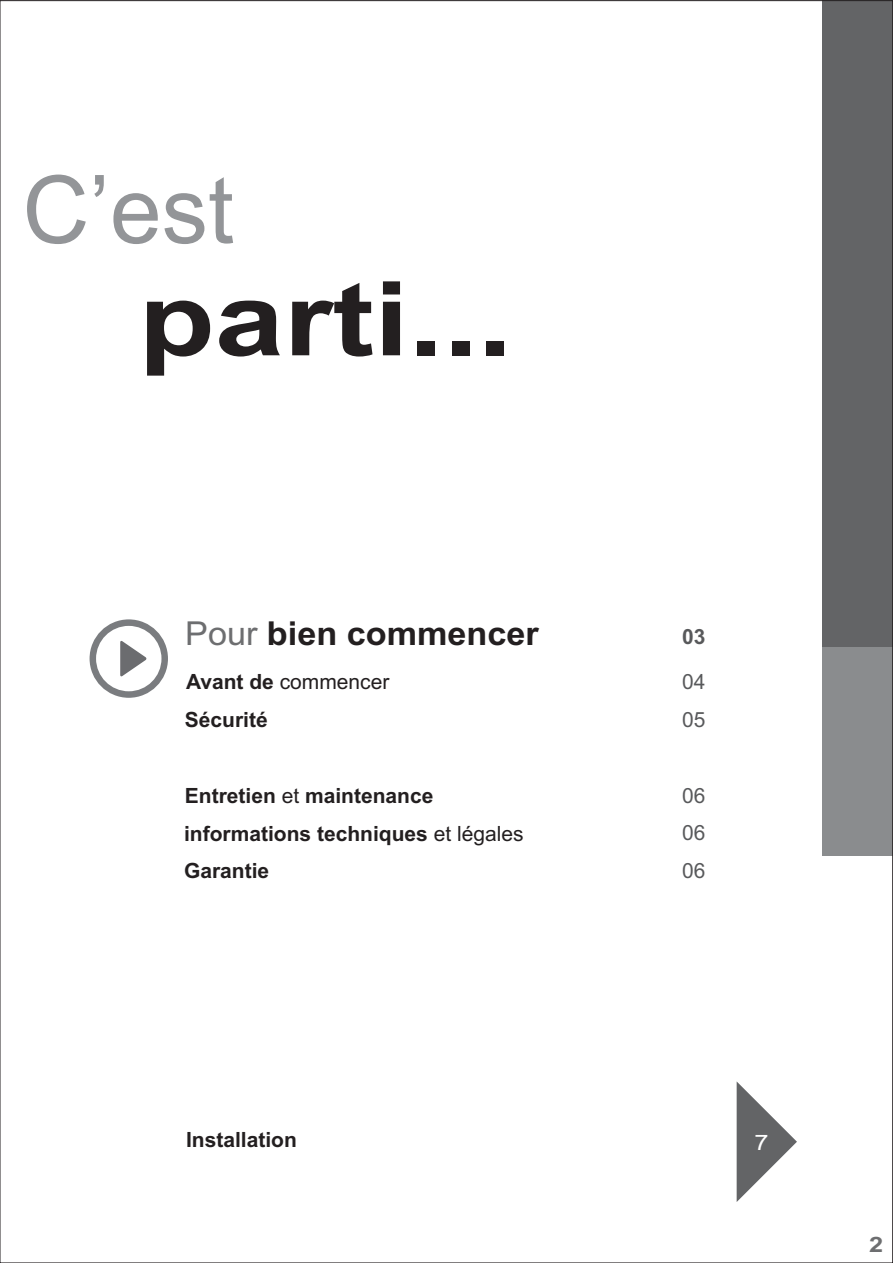
<style>
.page{position:relative;width:893px;height:1263px;background:#fff}
.page>*{position:absolute;margin:0;border:0;box-sizing:border-box;transform-origin:0 0}
.t1{font:700 103.2px "Arial";color:#231f20;scale:1.21 1}
.t2{font:93.9px "Arial";color:#939598}
.t3{font:700 33px "Arial";color:#231f20;scale:1.04 1}
.t4{font:21.3px "Arial";color:#fff;scale:1.19 1}
.t5{font:700 21.3px "Arial";color:#6d6e70;scale:1.19 1}
.t6{font:700 21px/37.7px "Arial";color:#231f20}
.t7{font:21px/37.7px "Arial";color:#58595b}
.t8{font:700 21px "Arial";color:#58595b}
.s1{font-weight:400;color:#6d6e70}
.s2{font-weight:400}
</style>
<div class="page">
<div style="left:822px;top:0;width:71px;height:648px;background:#636466"></div>
<div style="left:822px;top:648px;width:71px;height:208px;background:#8a8c8e"></div>
<svg style="left:90px;top:619px;width:78px;height:79px"></svg>
<svg style="left:737px;top:1082px;width:60px;height:120px"></svg>
<h2 class="t2" style="left:22px;top:176px;width:213px">C’est</h2>
<h1 class="t1" style="left:139px;top:282px;width:311px">parti...</h1>
<h3 class="t3" style="left:185px;top:621px;width:342px"><span class="s1">Pour</span> bien commencer</h3>
<p class="t6" style="left:185px;top:665px;width:206px">Avant de <span class="s2">commencer<br></span>Sécurité</p>
<p class="t8" style="left:682px;top:629px;width:25px">03</p>
<p class="t7" style="left:682px;top:665px;width:25px">04<br>05</p>
<p class="t6" style="left:184px;top:779px;width:341px">Entretien <span class="s2">et</span> maintenance informations techniques <span class="s2">et légales<br></span>Garantie</p>
<p class="t7" style="left:682px;top:779px;width:25px;text-align:justify">06<br>06<br>06</p>
<p class="t6" style="left:186px;top:1123px;width:112px">Installation</p>
<p class="t4" style="left:754px;top:1135px;width:13px">7</p>
<p class="t5" style="left:869px;top:1236px;width:13px">2</p>
</div>
